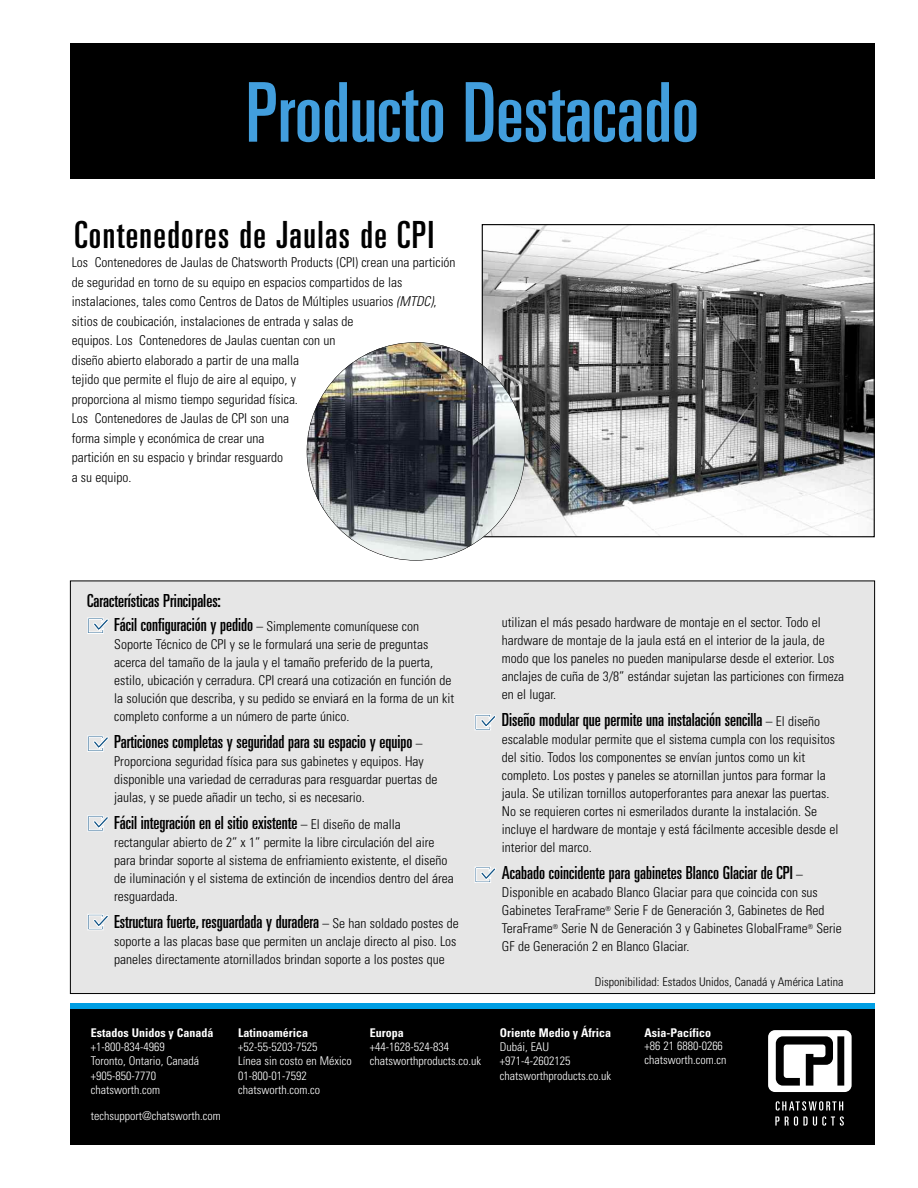
<style>
.page{position:relative;width:918px;height:1188px;background:#fff}
.page>*{position:absolute;margin:0;border:0;box-sizing:border-box;transform-origin:0 0}
.t1{font:ultra-condensed 82.5px "Univers LT Std";color:#429edd}
.t2{font:ultra-condensed 37.5px "Univers LT Std";letter-spacing:.035em;color:#000}
.t3{font:ultra-condensed 18px "Univers LT Std";color:#000}
.t4{font:300 condensed 13.5px/18px "Univers LT Std";color:#000}
.t5{font:300 condensed 12px/14.4px "Univers LT Std";color:#fff}
.t6{font:700 condensed 12px "Univers LT Std";color:#fff}
.t7{font:300 condensed 12px "Univers LT Std";color:#000}
.s1{font-style:italic}
.s2{font-weight:400;font-stretch:ultra-condensed;font-size:18px}
.s3{font-weight:300;font-stretch:condensed;font-size:13.5px}
</style>
<div class="page">
<img style="left:484px;top:226px;width:389px;height:309px">
<div style="left:482px;top:224px;width:393px;height:313px;border:1px solid #000"></div>
<div style="left:70px;top:581px;width:805px;height:413px;background:#e6e6e6"></div>
<img style="left:307px;top:342px;width:218px;height:218px;border-radius:50%">
<svg style="left:87px;top:618px;width:22px;height:16px"></svg>
<svg style="left:87px;top:736px;width:22px;height:16px"></svg>
<svg style="left:87px;top:815px;width:22px;height:17px"></svg>
<svg style="left:87px;top:914px;width:22px;height:16px"></svg>
<svg style="left:475px;top:714px;width:21px;height:16px"></svg>
<svg style="left:475px;top:867px;width:21px;height:16px"></svg>
<div style="left:70px;top:43px;width:805px;height:136px;background:#000"></div>
<div style="left:70px;top:1008px;width:805px;height:137px;background:#000"></div>
<div style="left:70px;top:1004px;width:805px;height:5px;background:#009ee3"></div>
<svg style="left:775px;top:1101px;width:69px;height:25px"></svg>
<svg style="left:768px;top:1030px;width:84px;height:62px"></svg>
<h1 class="t1" style="left:246px;top:82px;width:455px">Producto Destacado</h1>
<h2 class="t2" style="left:74px;top:221px;width:361px">Contenedores de Jaulas de CPI</h2>
<p class="t4" style="left:72px;top:254px;width:385px;line-height:19.5px">Los Contenedores de Jaulas de Chatsworth Products (CPI) crean una partición de seguridad en torno de su equipo en espacios compartidos de las instalaciones, tales como Centros de Datos de Múltiples usuarios <span class="s1">(MTDC)</span>, sitios de coubicación, instalaciones de entrada y salas de<br>equipos. Los Contenedores de Jaulas cuentan con un<br>diseño abierto elaborado a partir de una malla<br>tejido que permite el flujo de aire al equipo, y<br>proporciona al mismo tiempo seguridad física.<br>Los Contenedores de Jaulas de CPI son una<br>forma simple y económica de crear una<br>partición en su espacio y brindar resguardo<br>a su equipo.</p>
<h3 class="t3" style="left:87px;top:594px;width:135px">Características Principales:</h3>
<p class="t4" style="left:114px;top:618px;width:341px"><span class="s2">Fácil configuración y pedido</span> – Simplemente comuníquese con Soporte Técnico de CPI y se le formulará una serie de preguntas acerca del tamaño de la jaula y el tamaño preferido de la puerta, estilo, ubicación y cerradura. CPI creará una cotización en función de la solución que describa, y su pedido se enviará en la forma de un kit completo conforme a un número de parte único.</p>
<h3 class="t3" style="left:114px;top:735px;width:310px">Particiones completas y seguridad para su espacio y equipo <span class="s3">–</span></h3>
<p class="t4" style="left:114px;top:753px;width:325px">Proporciona seguridad física para sus gabinetes y equipos. Hay disponible una variedad de cerraduras para resguardar puertas de jaulas, y se puede añadir un techo, si es necesario.</p>
<h3 class="t3" style="left:114px;top:816px;width:288px">Fácil integración en el sitio existente <span class="s3">– El diseño de malla</span></h3>
<p class="t4" style="left:114px;top:834px;width:341px">rectangular abierto de 2” x 1” permite la libre circulación del aire para brindar soporte al sistema de enfriamiento existente, el diseño de iluminación y el sistema de extinción de incendios dentro del área resguardada.</p>
<h3 class="t3" style="left:114px;top:915px;width:346px">Estructura fuerte, resguardada y duradera <span class="s3">– Se han soldado postes de</span></h3>
<p class="t4" style="left:114px;top:933px;width:344px">soporte a las placas base que permiten un anclaje directo al piso. Los paneles directamente atornillados brindan soporte a los postes que</p>
<p class="t6" style="left:91px;top:1028px;width:124px">Estados Unidos y Canadá</p>
<p class="t5" style="left:91px;top:1041px;width:110px">+1-800-834-4969<br>Toronto, Ontario, Canadá +905-850-7770 chatsworth.com</p>
<p class="t5" style="left:91px;top:1109px;width:132px">techsupport@chatsworth.com</p>
<p class="t6" style="left:238px;top:1028px;width:71px">Latinoamérica</p>
<p class="t5" style="left:238px;top:1041px;width:115px">+52-55-5203-7525<br>Línea sin costo en México<br>01-800-01-7592 chatsworth.com.co</p>
<p class="t6" style="left:370px;top:1028px;width:35px">Europa</p>
<p class="t5" style="left:370px;top:1041px;width:113px">+44-1628-524-834 chatsworthproducts.co.uk</p>
<p class="t4" style="left:502px;top:615px;width:344px">utilizan el más pesado hardware de montaje en el sector. Todo el hardware de montaje de la jaula está en el interior de la jaula, de modo que los paneles no pueden manipularse desde el exterior. Los anclajes de cuña de 3/8” estándar sujetan las particiones con firmeza en el lugar.</p>
<h3 class="t3" style="left:502px;top:713px;width:320px">Diseño modular que permite una instalación sencilla <span class="s3">– El diseño</span></h3>
<p class="t4" style="left:502px;top:732px;width:338px">escalable modular permite que el sistema cumpla con los requisitos del sitio. Todos los componentes se envían juntos como un kit completo. Los postes y paneles se atornillan juntos para formar la jaula. Se utilizan tornillos autoperforantes para anexar las puertas.<br>No se requieren cortes ni esmerilados durante la instalación. Se incluye el hardware de montaje y está fácilmente accesible desde el interior del marco.</p>
<h3 class="t3" style="left:502px;top:866px;width:302px">Acabado coincidente para gabinetes Blanco Glaciar de CPI <span class="s3">–</span></h3>
<p class="t4" style="left:502px;top:885px;width:341px">Disponible en acabado Blanco Glaciar para que coincida con sus Gabinetes TeraFrame<sup>®</sup> Serie F de Generación 3, Gabinetes de Red TeraFrame<sup>®</sup> Serie N de Generación 3 y Gabinetes GlobalFrame<sup>®</sup> Serie GF de Generación 2 en Blanco Glaciar.</p>
<p class="t7" style="left:595px;top:978px;width:250px">Disponibilidad: Estados Unidos, Canadá y América Latina</p>
<p class="t6" style="left:500px;top:1028px;width:113px">Oriente Medio y África</p>
<p class="t5" style="left:500px;top:1041px;width:113px">Dubái, EAU +971-4-2602125 chatsworthproducts.co.uk</p>
<p class="t6" style="left:645px;top:1028px;width:68px">Asia-Pacífico</p>
<p class="t5" style="left:645px;top:1040px;width:83px;line-height:13.5px">+86 21 6880-0266 chatsworth.com.cn</p>
</div>
